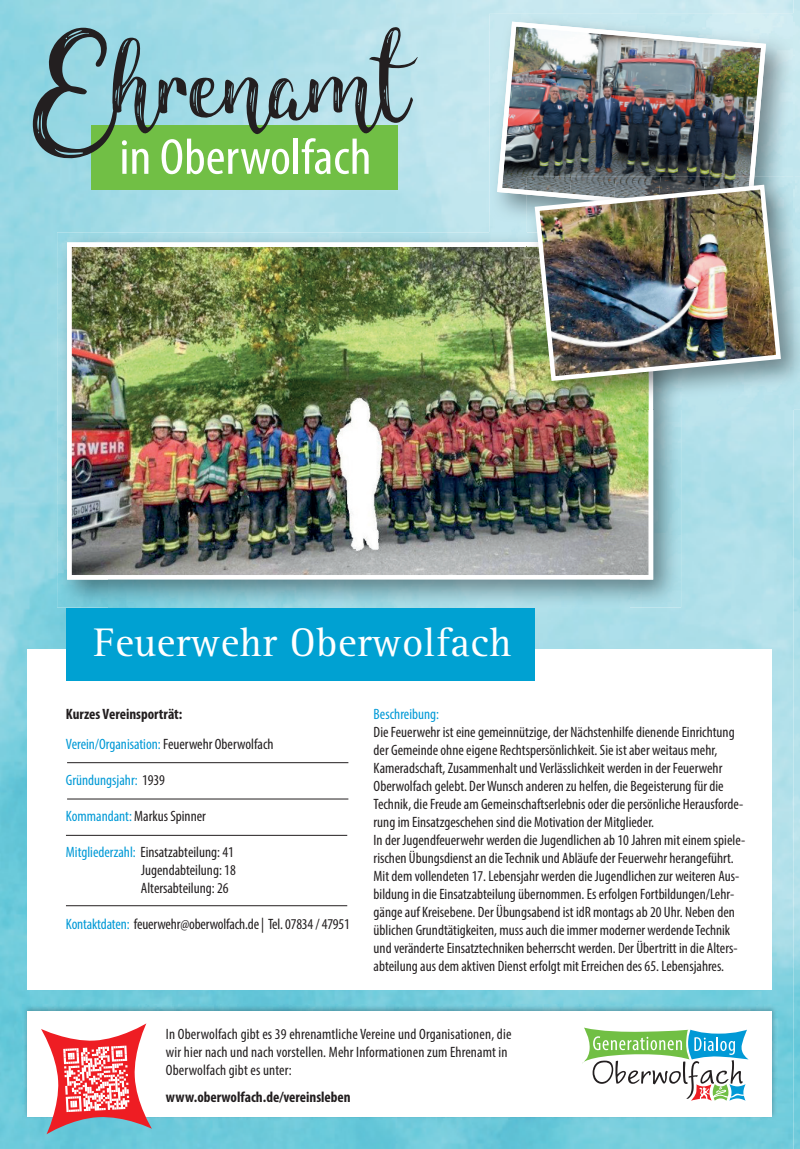
<style>
.page{position:relative;width:800px;height:1149px;background:#fff}
.page>*{position:absolute;margin:0;border:0;box-sizing:border-box;transform-origin:0 0}
.t1{font:136.2px "Children of the Starlight";color:#231f20}
.t2{font:condensed 50.85px "Myriad Pro";color:#fff;scale:1.06 1}
.t3{font:41.25px "Rotis Serif";letter-spacing:.01em;color:#fff}
.t4{font:condensed 15px/18px "Myriad Pro";color:#231f20}
.t5{font:700 condensed 15px/30px "Myriad Pro";color:#231f20}
.t6{font:condensed 15px "Myriad Pro";color:#0099d6}
.s1{font-size:179.25px}
.s2{font-weight:400;color:#0099d6}
.s3{font-weight:400}
.s4{color:#231f20}
.s5{color:#0099d6}
</style>
<div class="page">
<img style="left:0;top:0;width:799px;height:1148px">
<img style="left:57px;top:232px;width:432px;height:53px">
<img style="left:57px;top:285px;width:51px;height:322px">
<img style="left:629px;top:409px;width:52px;height:198px">
<img style="left:108px;top:579px;width:521px;height:28px">
<img style="left:67px;top:242px;width:586px;height:337px">
<div style="left:28px;top:648px;width:744px;height:341px;background:#fff"></div>
<hr style="left:67px;top:762px;width:281px;height:1px;background:#231f20">
<hr style="left:67px;top:798px;width:281px;height:1px;background:#231f20">
<div style="left:66px;top:608px;width:468px;height:72px;background:#00a1d2"></div>
<img style="left:23px;top:1004px;width:753px;height:114px">
<div style="left:28px;top:1010px;width:744px;height:106px;background:#fff"></div>
<svg style="left:582px;top:1027px;width:166px;height:73px"></svg>
<hr style="left:66px;top:834px;width:281px;height:1px;background:#231f20">
<hr style="left:66px;top:905px;width:281px;height:1px;background:#231f20">
<div style="left:91px;top:125px;width:306px;height:65px;background:#71bf45"></div>
<svg style="left:41px;top:1023px;width:111px;height:110px"></svg>
<img style="left:489px;top:14px;width:304px;height:218px">
<img style="left:793px;top:14px;width:1px;height:163px">
<img style="left:489px;top:232px;width:37px;height:11px">
<img style="left:497px;top:22px;width:268px;height:192px">
<img style="left:526px;top:177px;width:273px;height:232px">
<img style="left:526px;top:247px;width:122px;height:162px">
<img style="left:526px;top:177px;width:228px;height:37px">
<img style="left:532px;top:182px;width:251px;height:201px">
<h1 class="t1" style="left:31px;top:10px;width:380px"><span class="s1">E</span>hrenamt</h1>
<h2 class="t2" style="left:119px;top:126px;width:239px">in Oberwolfach</h2>
<h3 class="t3" style="left:94px;top:618px;width:419px">Feuerwehr Oberwolfach</h3>
<p class="t5" style="left:66px;top:698px;width:209px">Kurzes Vereinsporträt:<br><span class="s2">Verein/Organisation:</span> <span class="s3">Feuerwehr Oberwolfach</span></p>
<p class="t6" style="left:66px;top:770px;width:100px">Gründungsjahr: <span class="s4">1939</span></p>
<p class="t4" style="left:66px;top:806px;width:141px"><span class="s5">Kommandant:</span> Markus Spinner</p>
<p class="t4" style="left:141px;top:842px;width:96px;text-indent:-75px"><span class="s5">Mitgliederzahl:</span> Einsatzabteilung: 41<br>Jugendabteilung: 18<br>Altersabteilung: 26</p>
<p class="t4" style="left:66px;top:914px;width:285px"><span class="s5">Kontaktdaten:</span> feuerwehr@oberwolfach.de | Tel. 07834 / 47951</p>
<p class="t6" style="left:373px;top:704px;width:67px">Beschreibung:</p>
<p class="t4" style="left:373px;top:722px;width:373px">Die Feuerwehr ist eine gemeinnützige, der Nächstenhilfe dienende Einrichtung der Gemeinde ohne eigene Rechtspersönlichkeit. Sie ist aber weitaus mehr, Kameradschaft, Zusammenhalt und Verlässlichkeit werden in der Feuerwehr Oberwolfach gelebt. Der Wunsch anderen zu helfen, die Begeisterung für die Technik, die Freude am Gemeinschaftserlebnis oder die persönliche Herausforde&shy;rung im Einsatzgeschehen sind die Motivation der Mitglieder.<br>In der Jugendfeuerwehr werden die Jugendlichen ab 10 Jahren mit einem spiele&shy;rischen Übungsdienst an die Technik und Abläufe der Feuerwehr herangeführt.<br>Mit dem vollendeten 17. Lebensjahr werden die Jugendlichen zur weiteren Aus&shy;bildung in die Einsatzabteilung übernommen. Es erfolgen Fortbildungen/Lehr&shy;gänge auf Kreisebene. Der Übungsabend ist idR montags ab 20 Uhr. Neben den üblichen Grundtätigkeiten, muss auch die immer moderner werdende Technik und veränderte Einsatztechniken beherrscht werden. Der Übertritt in die Alters&shy;abteilung aus dem aktiven Dienst erfolgt mit Erreichen des 65. Lebensjahres.</p>
<p class="t4" style="left:166px;top:1024px;width:347px">In Oberwolfach gibt es 39 ehrenamtliche Vereine und Organisationen, die wir hier nach und nach vorstellen. Mehr Informationen zum Ehrenamt in<br>Oberwolfach gibt es unter:</p>
<p class="t5" style="left:166px;top:1081px;width:186px">www.oberwolfach.de/vereinsleben</p>
</div>
